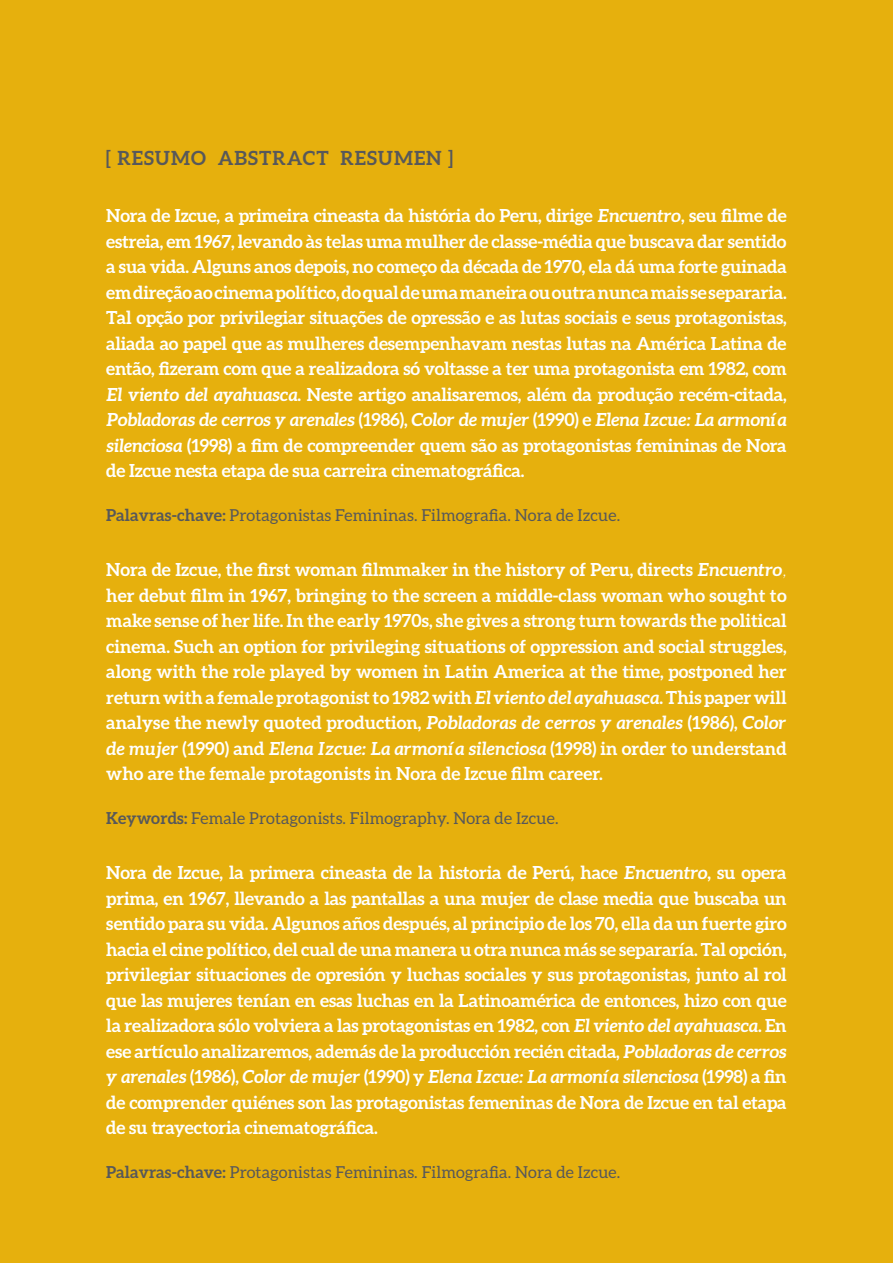
<style>
.page{position:relative;width:893px;height:1263px;background:#e6b00d}
.page>*{position:absolute;margin:0;border:0;box-sizing:border-box;transform-origin:0 0}
.t1{font:700 19.5px "Aleo";letter-spacing:.05em;color:#57585a}
._01_resumo_texto{font:700 18px/25.5px "Aleo";letter-spacing:-.01em;color:#fff;text-align:justify}
._01_resumo_texto_esp{font:700 18px/25.5px "Aleo";letter-spacing:-.01em;color:#fff;text-align:justify}
._01_resumo_keywords{font:16.5px "Aleo";letter-spacing:.01em;color:#57585a}
.s1{font-style:italic}
.s2{font-weight:700}
.s3{font-weight:300;font-style:italic}
</style>
<div class="page">
<p class="t1" style="left:106px;top:146px;width:348px">[ RESUMO ABSTRACT RESUMEN ]</p>
<p class="_01_resumo_texto" style="left:106px;top:202px;width:682px">Nora de Izcue, a primeira cineasta da história do Peru, dirige <span class="s1">Encuentro</span>, seu filme de estreia, em 1967, levando às telas uma mulher de classe‑média que buscava dar sentido a sua vida. Alguns anos depois, no começo da década de 1970, ela dá uma forte guinada em direção ao cinema político, do qual de uma maneira ou outra nunca mais se separaria.<br>Tal opção por privilegiar situações de opressão e as lutas sociais e seus protagonistas, aliada ao papel que as mulheres desempenhavam nestas lutas na América Latina de então, fizeram com que a realizadora só voltasse a ter uma protagonista em 1982, com <span class="s1">El viento del ayahuasca</span>. Neste artigo analisaremos, além da produção recém‑citada, <span class="s1">Pobladoras de cerros y arenales</span> (1986), <span class="s1">Color de mujer</span> (1990) e <span class="s1">Elena Izcue: La armonía silenciosa</span> (1998) a fim de compreender quem são as protagonistas femininas de Nora de Izcue nesta etapa de sua carreira cinematográfica.</p>
<p class="_01_resumo_keywords" style="left:106px;top:506px;width:515px"><span class="s2">Palavras‑chave:</span> Protagonistas Femininas. Filmografia. Nora de Izcue.</p>
<p class="_01_resumo_texto" style="left:106px;top:556px;width:682px">Nora de Izcue, the first woman filmmaker in the history of Peru, directs <span class="s1">Encuentro</span><span class="s3">, </span>her debut film in 1967, bringing to the screen a middle‑class woman who sought to make sense of her life. In the early 1970s, she gives a strong turn towards the political cinema. Such an option for privileging situations of oppression and social struggles, along with the role played by women in Latin America at the time, postponed her return with a female protagonist to 1982 with <span class="s1">El viento del ayahuasca</span>. This paper will analyse the newly quoted production, <span class="s1">Pobladoras de cerros y arenales</span> (1986), <span class="s1">Color de mujer</span> (1990) and <span class="s1">Elena Izcue: La armonía silenciosa</span> (1998) in order to understand who are the female protagonists in Nora de Izcue film career.</p>
<p class="_01_resumo_keywords" style="left:106px;top:809px;width:454px"><span class="s2">Keywords:</span> Female Protagonists. Filmography. Nora de Izcue.</p>
<p class="_01_resumo_texto_esp" style="left:106px;top:859px;width:682px">Nora de Izcue, la primera cineasta de la historia de Perú, hace <span class="s1">Encuentro</span>, su opera prima, en 1967, llevando a las pantallas a una mujer de clase media que buscaba un sentido para su vida. Algunos años después, al principio de los 70, ella da un fuerte giro hacia el cine político, del cual de una manera u otra nunca más se separaría. Tal opción, privilegiar situaciones de opresión y luchas sociales y sus protagonistas, junto al rol que las mujeres tenían en esas luchas en la Latinoamérica de entonces, hizo con que la realizadora sólo volviera a las protagonistas en 1982, con <span class="s1">El viento del ayahuasca</span>. En ese artículo analizaremos, además de la producción recién citada, <span class="s1">Pobladoras de cerros y arenales</span> (1986), <span class="s1">Color de mujer</span> (1990) y <span class="s1">Elena Izcue: La armonía silenciosa</span> (1998) a fin de comprender quiénes son las protagonistas femeninas de Nora de Izcue en tal etapa de su trayectoria cinematográfica.</p>
<p class="_01_resumo_keywords" style="left:106px;top:1163px;width:516px"><span class="s2">Palavras‑chave:</span> Protagonistas Femininas. Filmografia. Nora de Izcue.</p>
</div>
